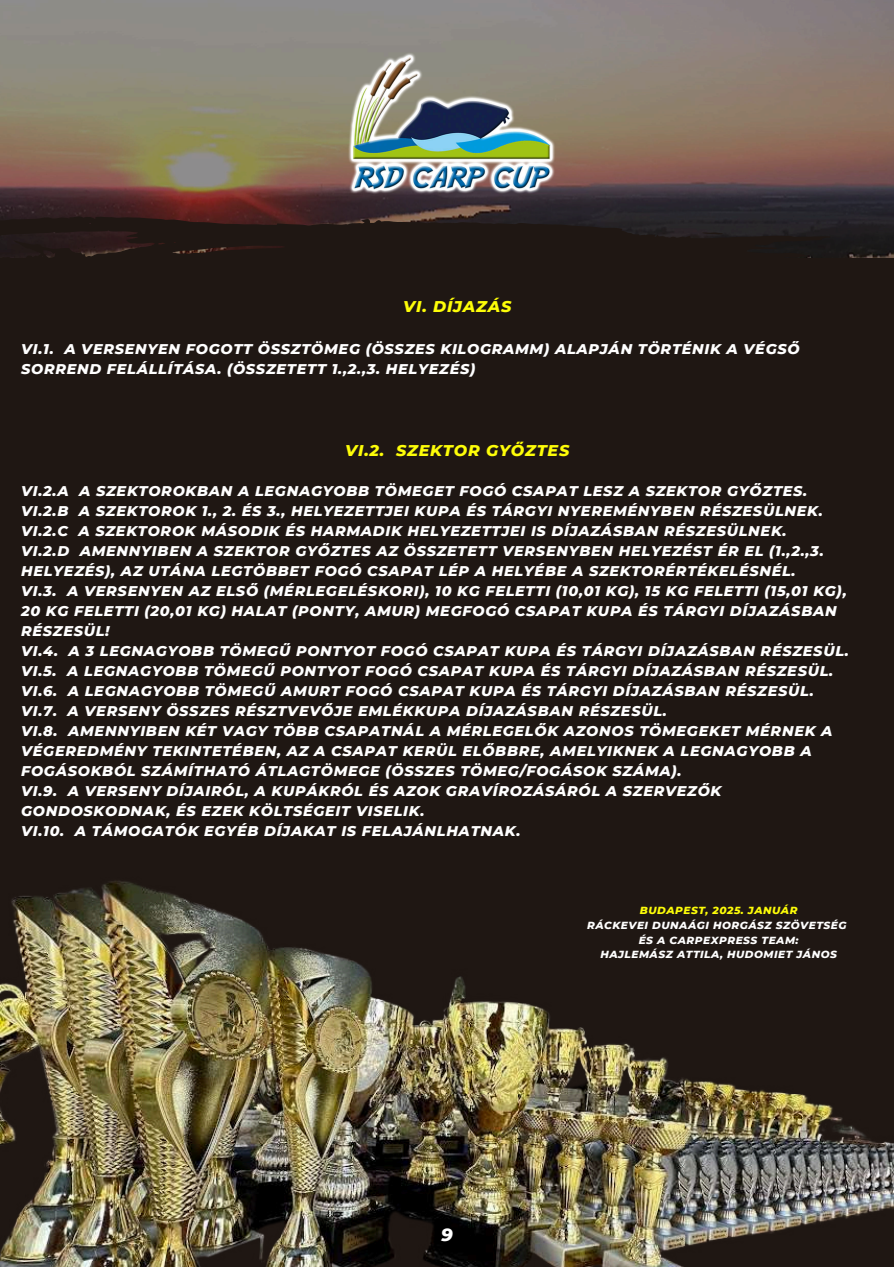
<style>
.page{position:relative;width:894px;height:1267px;background:#fff}
.page>*{position:absolute;margin:0;border:0;box-sizing:border-box;transform-origin:0 0}
.t1{font:italic 800 18px "Montserrat";color:#fff}
.t2{font:italic 800 15.87px "Montserrat";letter-spacing:.05em;color:#fdfd08}
.t3{font:italic 800 14.37px/20px "Montserrat";letter-spacing:.05em;color:#fff}
.t4{font:italic 800 10.5px/14.6px "Montserrat";letter-spacing:.05em;color:#fff;text-align:center}
.t5{font:italic 800 10.5px "Montserrat";letter-spacing:.05em;color:#fdfd08}
</style>
<div class="page">
<div style="left:0;top:0;width:893px;height:1267px;background:#1f1713"></div>
<img style="left:0;top:0;width:893px;height:215px">
<svg style="left:0;top:215px;width:893px;height:43px"></svg>
<img style="left:312px;top:0;width:289px;height:199px">
<img style="left:0;top:881px;width:893px;height:386px">
<p class="t2" style="left:403px;top:294px;width:109px">VI. DÍJAZÁS</p>
<p class="t3" style="left:21px;top:338px;width:779px">VI.1. A VERSENYEN FOGOTT ÖSSZTÖMEG (ÖSSZES KILOGRAMM) ALAPJÁN TÖRTÉNIK A VÉGSŐ<br>SORREND FELÁLLÍTÁSA. (ÖSSZETETT 1.,2.,3. HELYEZÉS)</p>
<p class="t2" style="left:345px;top:438px;width:225px">VI.2. SZEKTOR GYŐZTES</p>
<p class="t3" style="left:21px;top:480px;width:828px">VI.2.A A SZEKTOROKBAN A LEGNAGYOBB TÖMEGET FOGÓ CSAPAT LESZ A SZEKTOR GYŐZTES.<br>VI.2.B A SZEKTOROK 1., 2. ÉS 3., HELYEZETTJEI KUPA ÉS TÁRGYI NYEREMÉNYBEN RÉSZESÜLNEK.<br>VI.2.C A SZEKTOROK MÁSODIK ÉS HARMADIK HELYEZETTJEI IS DÍJAZÁSBAN RÉSZESÜLNEK.<br>VI.2.D AMENNYIBEN A SZEKTOR GYŐZTES AZ ÖSSZETETT VERSENYBEN HELYEZÉST ÉR EL (1.,2.,3.<br>HELYEZÉS), AZ UTÁNA LEGTÖBBET FOGÓ CSAPAT LÉP A HELYÉBE A SZEKTORÉRTÉKELÉSNÉL.<br>VI.3. A VERSENYEN AZ ELSŐ (MÉRLEGELÉSKORI), 10 KG FELETTI (10,01 KG), 15 KG FELETTI (15,01 KG), 20 KG FELETTI (20,01 KG) HALAT (PONTY, AMUR) MEGFOGÓ CSAPAT KUPA ÉS TÁRGYI DÍJAZÁSBAN RÉSZESÜL!<br>VI.4. A 3 LEGNAGYOBB TÖMEGŰ PONTYOT FOGÓ CSAPAT KUPA ÉS TÁRGYI DÍJAZÁSBAN RÉSZESÜL.<br>VI.5. A LEGNAGYOBB TÖMEGŰ PONTYOT FOGÓ CSAPAT KUPA ÉS TÁRGYI DÍJAZÁSBAN RÉSZESÜL.<br>VI.6. A LEGNAGYOBB TÖMEGŰ AMURT FOGÓ CSAPAT KUPA ÉS TÁRGYI DÍJAZÁSBAN RÉSZESÜL.<br>VI.7. A VERSENY ÖSSZES RÉSZTVEVŐJE EMLÉKKUPA DÍJAZÁSBAN RÉSZESÜL.<br>VI.8. AMENNYIBEN KÉT VAGY TÖBB CSAPATNÁL A MÉRLEGELŐK AZONOS TÖMEGEKET MÉRNEK A VÉGEREDMÉNY TEKINTETÉBEN, AZ A CSAPAT KERÜL ELŐBBRE, AMELYIKNEK A LEGNAGYOBB A FOGÁSOKBÓL SZÁMÍTHATÓ ÁTLAGTÖMEGE (ÖSSZES TÖMEG/FOGÁSOK SZÁMA).<br>VI.9. A VERSENY DÍJAIRÓL, A KUPÁKRÓL ÉS AZOK GRAVÍROZÁSÁRÓL A SZERVEZŐK GONDOSKODNAK, ÉS EZEK KÖLTSÉGEIT VISELIK.<br>VI.10. A TÁMOGATÓK EGYÉB DÍJAKAT IS FELAJÁNLHATNAK.</p>
<p class="t1" style="left:441px;top:1221px;width:13px">9</p>
<p class="t5" style="left:639px;top:903px;width:159px">BUDAPEST, 2025. JANUÁR</p>
<p class="t4" style="left:586px;top:917px;width:261px">RÁCKEVEI DUNAÁGI HORGÁSZ SZÖVETSÉG<br>ÉS A CARPEXPRESS TEAM:<br>HAJLEMÁSZ ATTILA, HUDOMIET JÁNOS</p>
</div>
